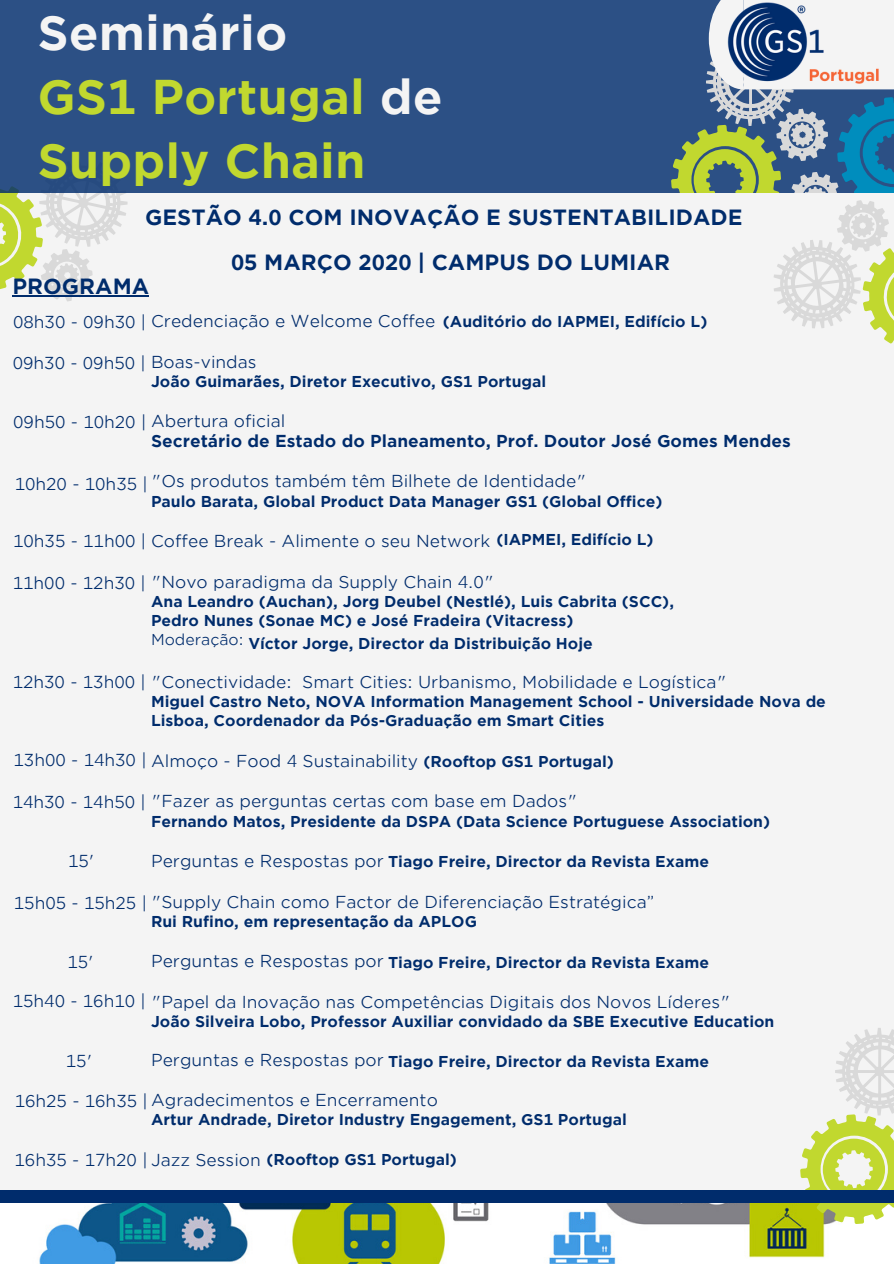
<style>
.page{position:relative;width:894px;height:1264px;background:#fff}
.page>*{position:absolute;margin:0;border:0;box-sizing:border-box;transform-origin:0 0}
.t1{font:700 46.5px/64.2px "Gotham Office";color:#c1d82f}
.t2{font:700 21px/45px "Gotham Office";color:#002c6c}
.t3{font:16.5px "Gotham Office";color:#002c6c}
.t4{font:700 16.5px "Gotham Office";color:#002c6c}
.t5{font:700 15px/19.2px "Gotham Office";color:#002c6c}
.t6{font:15px "Gotham Office";color:#002c6c}
.s1{color:#f4f4f4}
.s2{font-weight:700;font-size:15px}
.s3{font-weight:400;font-size:16.5px}
</style>
<div class="page">
<div style="left:0;top:0;width:893px;height:1263px;background:#f4f4f4"></div>
<img style="left:0;top:1203px;width:893px;height:60px">
<svg style="left:799px;top:1028px;width:94px;height:195px"></svg>
<div style="left:0;top:1190px;width:893px;height:12px;background:#002c6c"></div>
<svg style="left:0;top:193px;width:144px;height:109px"></svg>
<div style="left:0;top:0;width:893px;height:193px;background:#2c5085"></div>
<hr style="left:12px;top:295px;width:137px;height:1px;background:#002c6c">
<svg style="left:671px;top:0;width:222px;height:344px"></svg>
<h1 class="t1" style="left:38px;top:-1px;width:406px"><span class="s1">Seminário<br></span>GS1 Portugal <span class="s1">de<br></span>Supply Chain</h1>
<h2 class="t2" style="left:231px;top:194px;width:513px;text-indent:-86px">GESTÃO 4.0 COM INOVAÇÃO E SUSTENTABILIDADE<br>05 MARÇO 2020 | CAMPUS DO LUMIAR</h2>
<h2 class="t2" style="left:12px;top:263px;width:138px">PROGRAMA</h2>
<p class="t3" style="left:13px;top:311px;width:695px">08h30 - 09h30 | Credenciação e Welcome Coffee <span class="s2">(Auditório do IAPMEI, Edifício L)</span></p>
<p class="t3" style="left:13px;top:353px;width:245px">09h30 - 09h50 | Boas-vindas</p>
<p class="t5" style="left:151px;top:371px;width:396px">João Guimarães, Diretor Executivo, GS1 Portugal</p>
<p class="t3" style="left:151px;top:411px;width:136px">Abertura oficial</p>
<p class="t4" style="left:151px;top:431px;width:641px">Secretário de Estado do Planeamento, Prof. Doutor José Gomes Mendes</p>
<p class="t3" style="left:151px;top:471px;width:437px">"Os produtos também têm Bilhete de Identidade"</p>
<p class="t5" style="left:151px;top:491px;width:513px">Paulo Barata, Global Product Data Manager GS1 (Global Office)</p>
<p class="t3" style="left:13px;top:531px;width:478px">10h35 - 11h00 | Coffee Break - Alimente o seu Network</p>
<p class="t3" style="left:13px;top:572px;width:483px">11h00 - 12h30 | "Novo paradigma da Supply Chain 4.0"</p>
<p class="t5" style="left:151px;top:591px;width:524px">Ana Leandro (Auchan), Jorg Deubel (Nestlé), Luis Cabrita (SCC),<br>Pedro Nunes (Sonae MC) e José Fradeira (Vitacress)</p>
<p class="t6" style="left:151px;top:630px;width:94px">Moderação:</p>
<p class="t3" style="left:13px;top:672px;width:715px">12h30 - 13h00 | "Conectividade: Smart Cities: Urbanismo, Mobilidade e Logística"</p>
<p class="t5" style="left:151px;top:691px;width:676px">Miguel Castro Neto, NOVA Information Management School - Universidade Nova de<br>Lisboa, Coordenador da Pós-Graduação em Smart Cities</p>
<p class="t3" style="left:14px;top:751px;width:601px">13h00 - 14h30 | Almoço - Food 4 Sustainability <span class="s2">(Rooftop GS1 Portugal)</span></p>
<p class="t3" style="left:13px;top:791px;width:566px">14h30 - 14h50 | "Fazer as perguntas certas com base em Dados"</p>
<p class="t5" style="left:151px;top:811px;width:620px">Fernando Matos, Presidente da DSPA (Data Science Portuguese Association)</p>
<p class="t5" style="left:151px;top:851px;width:559px"><span class="s3">Perguntas e Respostas por</span> Tiago Freire, Director da Revista Exame</p>
<p class="t3" style="left:151px;top:891px;width:504px">"Supply Chain como Factor de Diferenciação Estratégica”</p>
<p class="t5" style="left:151px;top:911px;width:327px">Rui Rufino, em representação da APLOG</p>
<p class="t5" style="left:151px;top:952px;width:559px"><span class="s3">Perguntas e Respostas por</span> Tiago Freire, Director da Revista Exame</p>
<p class="t3" style="left:13px;top:992px;width:719px">15h40 - 16h10 | "Papel da Inovação nas Competências Digitais dos Novos Líderes"</p>
<p class="t5" style="left:151px;top:1011px;width:624px">João Silveira Lobo, Professor Auxiliar convidado da SBE Executive Education</p>
<p class="t5" style="left:151px;top:1051px;width:559px"><span class="s3">Perguntas e Respostas por</span> Tiago Freire, Director da Revista Exame</p>
<p class="t3" style="left:15px;top:1089px;width:424px">16h25 - 16h35 | Agradecimentos e Encerramento</p>
<p class="t5" style="left:151px;top:1109px;width:477px">Artur Andrade, Diretor Industry Engagement, GS1 Portugal</p>
<p class="t3" style="left:15px;top:1150px;width:444px">16h35 - 17h20 | Jazz Session <span class="s2">(Rooftop GS1 Portugal)</span></p>
<p class="t3" style="left:13px;top:412px;width:134px">09h50 - 10h20 |</p>
<p class="t3" style="left:15px;top:473px;width:134px">10h20 - 10h35 |</p>
<p class="t5" style="left:496px;top:529px;width:159px">(IAPMEI, Edifício L)</p>
<p class="t5" style="left:248px;top:633px;width:346px">Víctor Jorge, Director da Distribuição Hoje</p>
<p class="t3" style="left:68px;top:851px;width:27px">15'</p>
<p class="t3" style="left:14px;top:893px;width:134px">15h05 - 15h25 |</p>
<p class="t3" style="left:67px;top:952px;width:27px">15'</p>
<p class="t3" style="left:66px;top:1051px;width:27px">15'</p>
</div>
